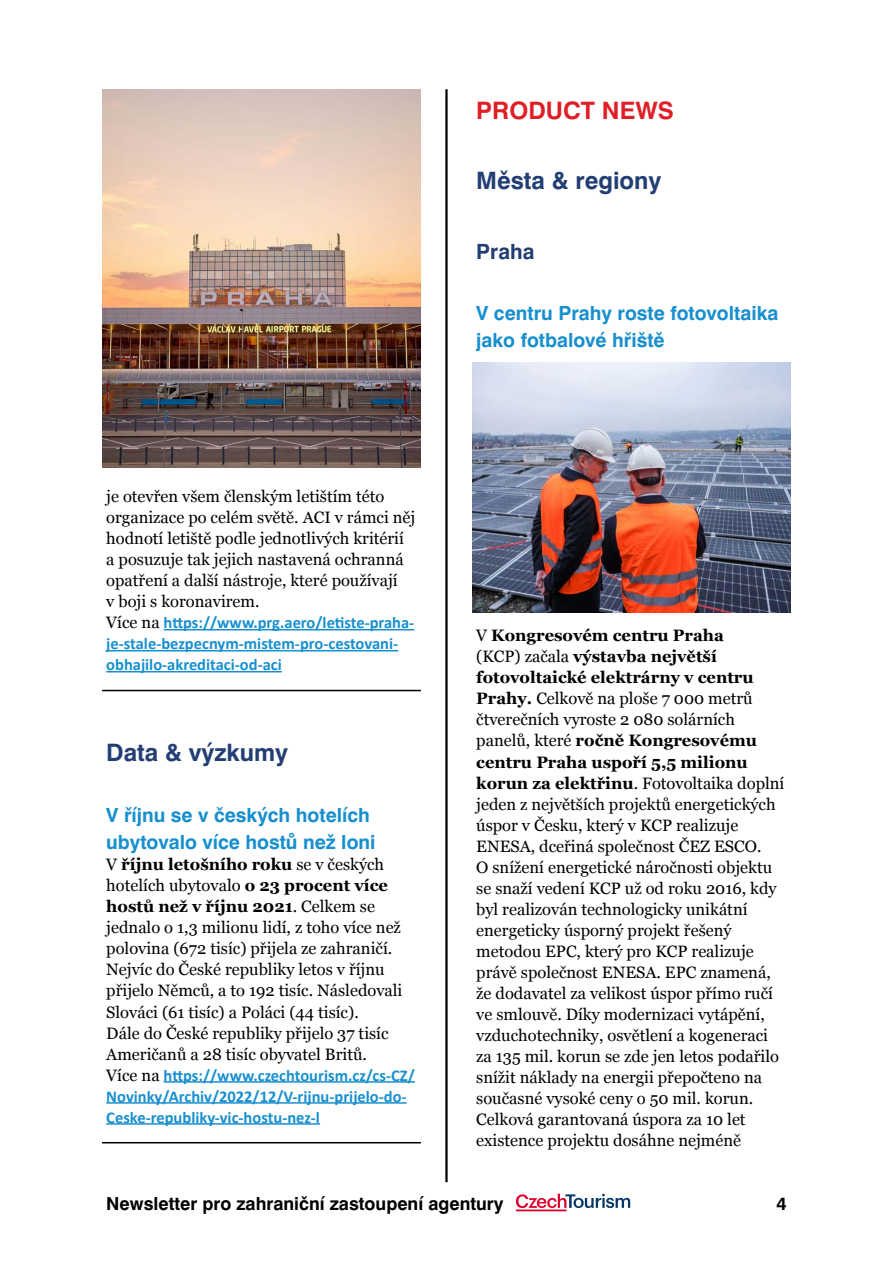
<style>
.page{position:relative;width:893px;height:1263px;background:#fff}
.page>*{position:absolute;margin:0;border:0;box-sizing:border-box;transform-origin:0 0}
.t1{font:700 24px "Swiss 721 BTCE";color:#233e73}
.t2{font:700 24px "Swiss 721 BTCE";color:#e01e26}
.t3{font:700 21px "Swiss 721 BTCE";color:#233e73}
.t4{font:700 19.5px/27px "Swiss 721 BTCE";color:#178fcf}
.t5{font:700 18px "Swiss 721 BTCE";color:#000}
.t6{font:16.5px/21px "Georgia";color:#000}
.t7{font:700 16.5px/21px "Calibri";color:#178fcf}
.s1{font-family:"Georgia";font-weight:400;color:#000}
.s2{font-weight:700}
</style>
<div class="page">
<hr style="left:445px;top:89px;width:3px;height:1093px;background:#000">
<svg style="left:516px;top:1194px;width:114px;height:17px"></svg>
<hr style="left:164px;top:629px;width:250px;height:1px;background:#178fcf">
<hr style="left:106px;top:650px;width:292px;height:1px;background:#178fcf">
<hr style="left:106px;top:671px;width:176px;height:1px;background:#178fcf">
<hr style="left:102px;top:690px;width:319px;height:1px;background:#000">
<hr style="left:164px;top:1081px;width:251px;height:2px;background:#178fcf">
<hr style="left:106px;top:1102px;width:301px;height:2px;background:#178fcf">
<hr style="left:106px;top:1123px;width:214px;height:2px;background:#178fcf">
<hr style="left:102px;top:1142px;width:319px;height:1px;background:#000">
<img style="left:102px;top:89px;width:319px;height:379px">
<img style="left:472px;top:362px;width:319px;height:251px">
<h1 class="t2" style="left:476px;top:95px;width:199px">PRODUCT NEWS</h1>
<h1 class="t1" style="left:476px;top:165px;width:187px">Města &amp; regiony</h1>
<p class="t3" style="left:476px;top:238px;width:60px">Praha</p>
<p class="t6" style="left:106px;top:486px;width:311px">je otevřen všem členským letištím této organizace po celém světě. ACI v rámci něj hodnotí letiště podle jednotlivých kritérií a posuzuje tak jejich nastavená ochranná opatření a další nástroje, které používají<br>v boji s koronavirem.</p>
<p class="t7" style="left:106px;top:611px;width:310px"><span class="s1">Více na</span> https://www.prg.aero/letiste-praha&shy;je-stale-bezpecnym-mistem-pro-cestovani&shy;obhajilo-akreditaci-od-aci</p>
<h1 class="t1" style="left:106px;top:737px;width:183px">Data &amp; výzkumy</h1>
<p class="t4" style="left:106px;top:802px;width:271px">V říjnu se v českých hotelích ubytovalo více hostů než loni</p>
<p class="t6" style="left:106px;top:854px;width:298px">V <span class="s2">říjnu letošního roku</span> se v českých hotelích ubytovalo <span class="s2">o 23 procent více hostů než v říjnu 2021</span>. Celkem se jednalo o 1,3 milionu lidí, z toho více než polovina (672 tisíc) přijela ze zahraničí.<br>Nejvíc do České republiky letos v říjnu přijelo Němců, a to 192 tisíc. Následovali Slováci (61 tisíc) a Poláci (44 tisíc).<br>Dále do České republiky přijelo 37 tisíc Američanů a 28 tisíc obyvatel Britů.</p>
<p class="t7" style="left:106px;top:1064px;width:310px"><span class="s1">Více na</span> https://www.czechtourism.cz/cs-CZ/<br>Novinky/Archiv/2022/12/V-rijnu-prijelo-do-<br>Ceske-republiky-vic-hostu-nez-l</p>
<p class="t4" style="left:476px;top:300px;width:304px">V centru Prahy roste fotovoltaika jako fotbalové hřiště</p>
<p class="t6" style="left:476px;top:626px;width:310px">V <span class="s2">Kongresovém centru Praha<br></span>(KCP) začala <span class="s2">výstavba největší fotovoltaické elektrárny v centru Prahy.</span> Celkově na ploše 7 000 metrů čtverečních vyroste 2 080 solárních panelů, které <span class="s2">ročně Kongresovému centru Praha uspoří 5,5 milionu korun za elektřinu</span>. Fotovoltaika doplní jeden z největších projektů energetických úspor v Česku, který v KCP realizuje ENESA, dceřiná společnost ČEZ ESCO.<br>O snížení energetické náročnosti objektu se snaží vedení KCP už od roku 2016, kdy byl realizován technologicky unikátní energeticky úsporný projekt řešený metodou EPC, který pro KCP realizuje právě společnost ENESA. EPC znamená, že dodavatel za velikost úspor přímo ručí ve smlouvě. Díky modernizaci vytápění, vzduchotechniky, osvětlení a kogeneraci za 135 mil. korun se zde jen letos podařilo snížit náklady na energii přepočteno na současné vysoké ceny o 50 mil. korun.<br>Celková garantovaná úspora za 10 let existence projektu dosáhne nejméně</p>
<p class="t5" style="left:106px;top:1191px;width:399px">Newsletter pro zahraniční zastoupení agentury</p>
<p class="t5" style="left:776px;top:1191px;width:12px">4</p>
</div>
